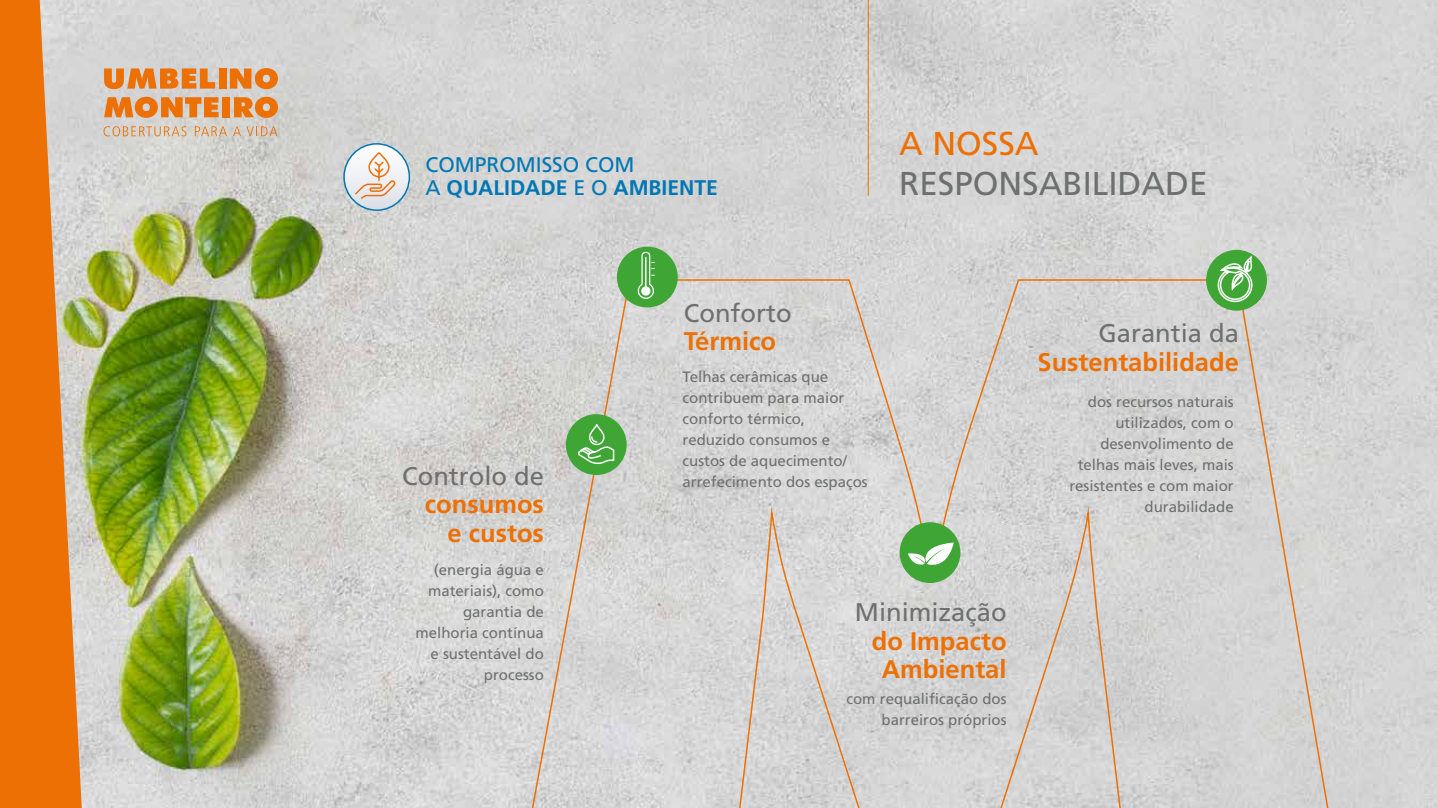
<style>
.page{position:relative;width:1438px;height:808px;background:#fff}
.page>*{position:absolute;margin:0;border:0;box-sizing:border-box;transform-origin:0 0}
.t1{font:33px "Frutiger LT Std";color:#6e6f6f}
.t2{font:33px "Frutiger LT Std";color:#ed7004}
.t3{font:700 25.5px/28.5px "Frutiger LT Std";color:#ed7004;text-align:center}
.t4{font:25.5px "Frutiger LT Std";color:#6e6f6f}
.t5{font:21.15px/23.5px "Frutiger LT Std";color:#0077b3}
.t6{font:15px/21px "Frutiger LT Std";color:#6e6f6f;text-align:right}
.s1{font-weight:700}
</style>
<div class="page">
<img style="left:82px;top:0;width:1355px;height:808px">
<svg style="left:526px;top:278px;width:807px;height:530px"></svg>
<svg style="left:103px;top:126px;width:83px;height:10px"></svg>
<svg style="left:233px;top:126px;width:44px;height:10px"></svg>
<svg style="left:195px;top:126px;width:32px;height:10px"></svg>
<svg style="left:104px;top:68px;width:111px;height:21px"></svg>
<div style="left:218px;top:68px;width:8px;height:21px;background:#ed7004"></div>
<svg style="left:230px;top:68px;width:48px;height:21px"></svg>
<svg style="left:104px;top:97px;width:114px;height:21px"></svg>
<div style="left:222px;top:97px;width:8px;height:20px;background:#ed7004"></div>
<svg style="left:234px;top:97px;width:44px;height:21px"></svg>
<svg style="left:0;top:0;width:82px;height:808px;fill:#ed7004"></svg>
<div style="left:899px;top:522px;width:61px;height:61px;background:#3fa535;border-radius:50%"></div>
<div style="left:566px;top:414px;width:60px;height:61px;background:#3fa535;border-radius:50%"></div>
<div style="left:1205px;top:250px;width:61px;height:61px;background:#3fa535;border-radius:50%"></div>
<div style="left:617px;top:247px;width:60px;height:60px;background:#3fa535;border-radius:50%"></div>
<svg style="left:908px;top:542px;width:45px;height:23px"></svg>
<svg style="left:1216px;top:257px;width:37px;height:46px"></svg>
<svg style="left:637px;top:251px;width:18px;height:48px"></svg>
<svg style="left:578px;top:425px;width:37px;height:40px"></svg>
<hr style="left:867px;top:0;width:1px;height:196px;background:#ed7004">
<svg style="left:344px;top:144px;width:65px;height:66px"></svg>
<h3 class="t5" style="left:425px;top:153px;width:294px">COMPROMISSO COM<br>A <span class="s1">QUALIDADE</span> E O <span class="s1">AMBIENTE</span></h3>
<h1 class="t2" style="left:899px;top:124px;width:141px">A NOSSA</h1>
<h1 class="t1" style="left:899px;top:164px;width:310px">RESPONSABILIDADE</h1>
<h2 class="t4" style="left:402px;top:461px;width:143px">Controlo de</h2>
<h2 class="t3" style="left:425px;top:490px;width:120px;text-align:right">consumos e custos</h2>
<h2 class="t4" style="left:683px;top:298px;width:109px">Conforto</h2>
<h2 class="t3" style="left:683px;top:327px;width:94px">Térmico</h2>
<p class="t6" style="left:682px;top:366px;width:187px;text-align:left">Telhas cerâmicas que contribuem para maior conforto térmico, reduzido consumos e custos de aquecimento/ arrefecimento dos espaços</p>
<h2 class="t4" style="left:1098px;top:318px;width:142px">Garantia da</h2>
<h2 class="t3" style="left:1037px;top:348px;width:203px">Sustentabilidade</h2>
<p class="t6" style="left:1069px;top:392px;width:166px">dos recursos naturais utilizados, com o desenvolimento de telhas mais leves, mais resistentes e com maior durabilidade</p>
<p class="t6" style="left:415px;top:559px;width:130px">(energia água e materiais), como garantia de melhoria contínua e sustentável do processo</p>
<h2 class="t4" style="left:854px;top:597px;width:153px">Minimização</h2>
<h2 class="t3" style="left:871px;top:627px;width:136px">do Impacto<br>Ambiental</h2>
<p class="t6" style="left:846px;top:688px;width:162px">com requalificação dos barreiros próprios</p>
</div>
